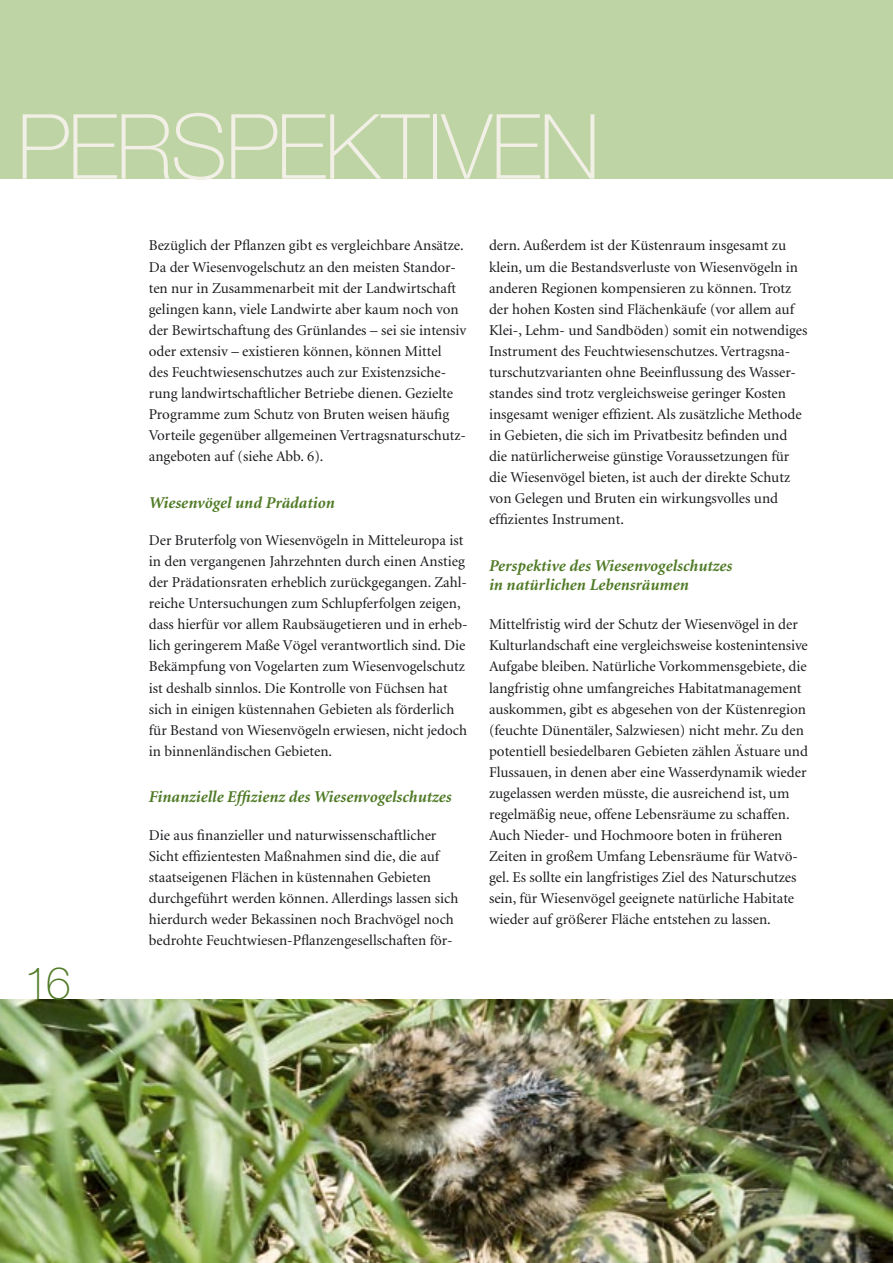
<style>
.page{position:relative;width:893px;height:1263px;background:#fff}
.page>*{position:absolute;margin:0;border:0;box-sizing:border-box;transform-origin:0 0}
.t1{font:100 90px "Helvetica Neue";letter-spacing:-.025em;color:#f2f0e6}
.t2{font:100 45px "Helvetica Neue";color:#507b26}
.t3{font:italic 700 16.5px/19.5px "Minion";color:#507b26}
.t4{font:15px/21px "Minion";color:#1b191d}
</style>
<div class="page">
<div style="left:0;top:0;width:893px;height:179px;background:#bfd4a5"></div>
<img style="left:0;top:999px;width:893px;height:264px">
<h1 class="t1" style="left:17px;top:97px;width:585px">PERSPEKTIVEN</h1>
<h2 class="t2" style="left:24px;top:958px;width:48px">16</h2>
<p class="t4" style="left:149px;top:236px;width:319px">Bezüglich der Pflanzen gibt es vergleichbare Ansätze.<br>Da der Wiesenvogelschutz an den meisten Standor&shy;ten nur in Zusammenarbeit mit der Landwirtschaft gelingen kann, viele Landwirte aber kaum noch von der Bewirtschaftung des Grünlandes – sei sie intensiv oder extensiv – existieren können, können Mittel<br>des Feuchtwiesenschutzes auch zur Existenzsiche&shy;rung landwirtschaftlicher Betriebe dienen. Gezielte Programme zum Schutz von Bruten weisen häufig Vorteile gegenüber allgemeinen Vertragsnaturschutz&shy;angeboten auf (siehe Abb. 6).</p>
<p class="t3" style="left:149px;top:493px;width:188px">Wiesenvögel und Prädation</p>
<p class="t4" style="left:149px;top:530px;width:320px">Der Bruterfolg von Wiesenvögeln in Mitteleuropa ist in den vergangenen Jahrzehnten durch einen Anstieg der Prädationsraten erheblich zurückgegangen. Zahl&shy;reiche Untersuchungen zum Schlupferfolgen zeigen, dass hierfür vor allem Raubsäugetieren und in erheb&shy;lich geringerem Maße Vögel verantwortlich sind. Die Bekämpfung von Vogelarten zum Wiesenvogelschutz ist deshalb sinnlos. Die Kontrolle von Füchsen hat sich in einigen küstennahen Gebieten als förderlich für Bestand von Wiesenvögeln erwiesen, nicht jedoch in binnenländischen Gebieten.</p>
<p class="t3" style="left:149px;top:788px;width:304px">Finanzielle Effizienz des Wiesenvogelschutzes</p>
<p class="t4" style="left:149px;top:825px;width:311px">Die aus finanzieller und naturwissenschaftlicher Sicht effizientesten Maßnahmen sind die, die auf staatseigenen Flächen in küstennahen Gebieten durchgeführt werden können. Allerdings lassen sich hierdurch weder Bekassinen noch Brachvögel noch bedrohte Feuchtwiesen-Pflanzengesellschaften för-</p>
<p class="t4" style="left:489px;top:236px;width:320px">dern. Außerdem ist der Küstenraum insgesamt zu klein, um die Bestandsverluste von Wiesenvögeln in anderen Regionen kompensieren zu können. Trotz der hohen Kosten sind Flächenkäufe (vor allem auf Klei-, Lehm- und Sandböden) somit ein notwendiges Instrument des Feuchtwiesenschutzes. Vertragsna&shy;turschutzvarianten ohne Beeinflussung des Wasser&shy;standes sind trotz vergleichsweise geringer Kosten insgesamt weniger effizient. Als zusätzliche Methode in Gebieten, die sich im Privatbesitz befinden und die natürlicherweise günstige Voraussetzungen für die Wiesenvögel bieten, ist auch der direkte Schutz von Gelegen und Bruten ein wirkungsvolles und effizientes Instrument.</p>
<p class="t3" style="left:489px;top:556px;width:245px">Perspektive des Wiesenvogelschutzes in natürlichen Lebensräumen</p>
<p class="t4" style="left:489px;top:615px;width:320px">Mittelfristig wird der Schutz der Wiesenvögel in der Kulturlandschaft eine vergleichsweise kostenintensive Aufgabe bleiben. Natürliche Vorkommensgebiete, die langfristig ohne umfangreiches Habitatmanagement auskommen, gibt es abgesehen von der Küstenregion (feuchte Dünentäler, Salzwiesen) nicht mehr. Zu den potentiell besiedelbaren Gebieten zählen Ästuare und Flussauen, in denen aber eine Wasserdynamik wieder zugelassen werden müsste, die ausreichend ist, um regelmäßig neue, offene Lebensräume zu schaffen.<br>Auch Nieder- und Hochmoore boten in früheren Zeiten in großem Umfang Lebensräume für Watvö&shy;gel. Es sollte ein langfristiges Ziel des Naturschutzes sein, für Wiesenvögel geeignete natürliche Habitate wieder auf größerer Fläche entstehen zu lassen.</p>
</div>
